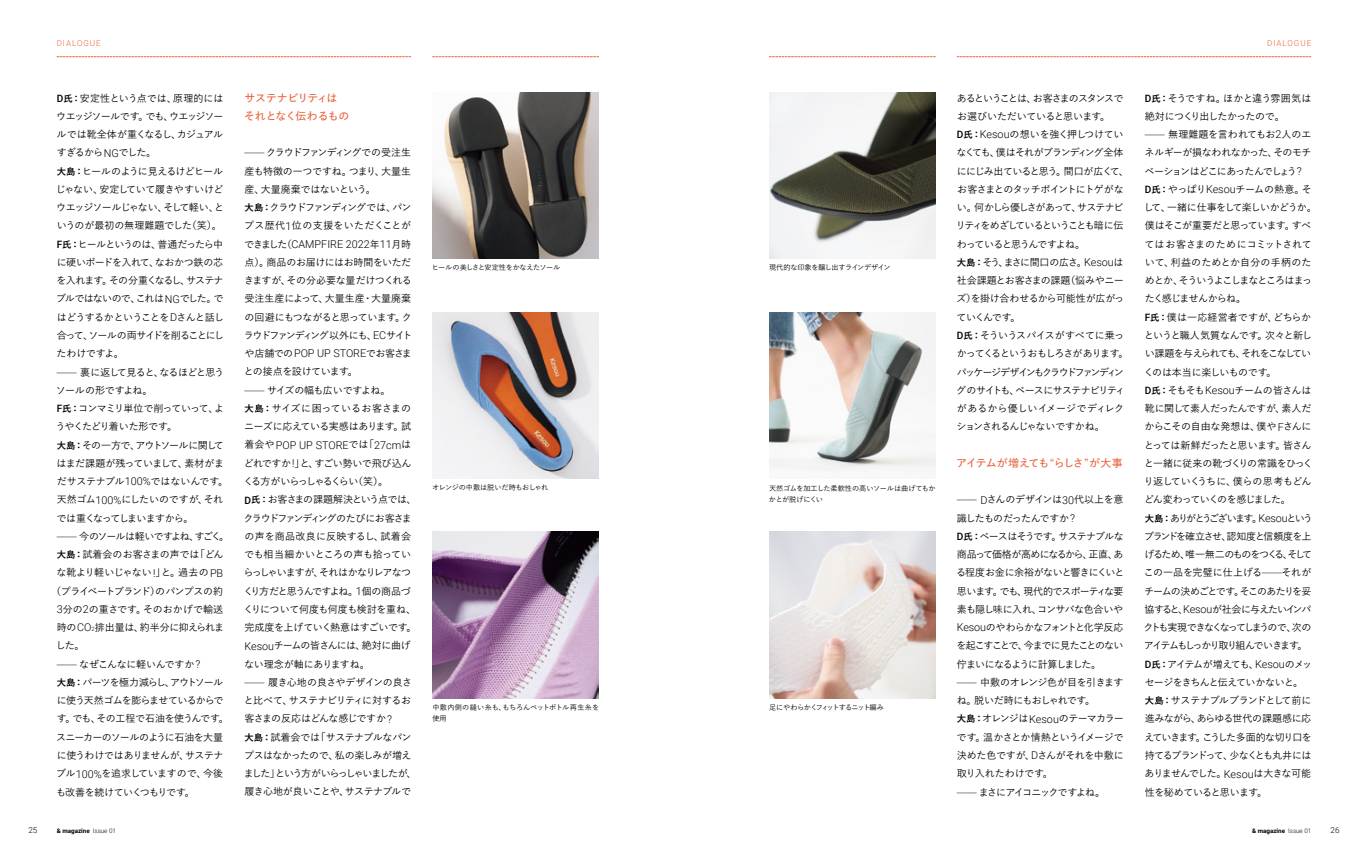
<style>
.page{position:relative;width:1368px;height:858px;background:#fff}
.page>*{position:absolute;margin:0;border:0;box-sizing:border-box;transform-origin:0 0}
.t1{font:600 11px/18.2px "Yu Go Pr 6 N";letter-spacing:-.04em;color:#eb613a}
.t2{font:600 11px "Yu Go Pr 6 N";letter-spacing:-.075em;color:#eb613a}
.t3{font:300 10.75px "Roboto";color:#000}
.t4{font:500 10px/18.2px "Yu Go Pr 6 N";letter-spacing:-.065em;color:#000}
.t5{font:500 10px/18.2px "Yu Go Pr 6 N";letter-spacing:-.085em;color:#000}
.t6{font:500 10px/18.2px "Yu Go Pr 6 N";letter-spacing:-.045em;color:#000}
.t7{font:500 10px "Yu Go Pr 6 N";letter-spacing:-.03em;color:#000}
.t8{font:500 10px "Yu Go Pr 6 N";letter-spacing:-.005em;color:#000}
.t9{font:500 10px "Yu Go Pr 6 N";letter-spacing:-.095em;color:#000}
.t10{font:500 10px "Yu Go Pr 6 N";letter-spacing:-.09em;color:#000}
.t11{font:500 10px "Yu Go Pr 6 N";letter-spacing:-.1em;color:#000}
.t12{font:500 10px "Yu Go Pr 6 N";letter-spacing:-.025em;color:#000}
.t13{font:500 10px "Yu Go Pr 6 N";letter-spacing:-.125em;color:#000}
.t14{font:500 10px "Yu Go Pr 6 N";letter-spacing:-.04em;color:#000}
.t15{font:500 10px "Yu Go Pr 6 N";letter-spacing:.005em;color:#000}
.t16{font:300 8.12px "Roboto";letter-spacing:.115em;color:#eb613a}
.t17{font:300 8.12px "Roboto";color:#000}
.t18{font:500 7.25px/10.6px "Yu Go Pr 6 N";letter-spacing:-.04em;color:#000}
.t19{font:500 7.25px/10.6px "Yu Go Pr 6 N";color:#000}
.t20{font:500 7.25px "Yu Go Pr 6 N";letter-spacing:-.06em;color:#000}
.t21{font:500 7.25px "Yu Go Pr 6 N";letter-spacing:-.115em;color:#000}
.t22{font:700 6.25px "Roboto";color:#000}
.s1{font-family:"Roboto";font-size:10.12px}
.s2{font-family:"Yu Go";font-weight:700;font-size:9.38px}
.s3{font-family:"Roboto";font-weight:300;font-size:10.75px}
.s4{font-family:"Roboto";font-weight:300;font-size:6px}
.s5{font-family:"Yu Go Pr 6 N";font-weight:500;font-size:10px}
.s6{font-weight:500}
.s7{font-weight:300}
</style>
<div class="page">
<img style="left:769px;top:92px;width:166px;height:167px">
<img style="left:432px;top:531px;width:167px;height:167px">
<img style="left:432px;top:312px;width:167px;height:166px">
<img style="left:432px;top:92px;width:167px;height:167px">
<img style="left:769px;top:531px;width:166px;height:167px">
<img style="left:769px;top:312px;width:166px;height:159px">
<svg style="left:57px;top:56px;width:354px;height:1px"></svg>
<svg style="left:957px;top:56px;width:354px;height:1px"></svg>
<svg style="left:433px;top:56px;width:166px;height:1px"></svg>
<svg style="left:769px;top:56px;width:166px;height:1px"></svg>
<p class="t16" style="left:57px;top:37px;width:46px">DIALOGUE</p>
<p class="t16" style="left:1267px;top:37px;width:46px">DIALOGUE</p>
<p class="t8" style="left:57px;top:89px;width:168px"><span class="s1">D</span><span class="s2">氏：</span>安定性という点では、原理的には</p>
<p class="t10" style="left:56px;top:107px;width:169px">ウエッジソールです。でも、ウエッジソー</p>
<p class="t6" style="left:57px;top:124px;width:168px">ルでは靴全体が重くなるし、カジュアル</p>
<p class="t9" style="left:57px;top:143px;width:101px">すぎるから<span class="s3">NG</span>でした。</p>
<p class="t4" style="left:57px;top:161px;width:168px"><span class="s2">大島：</span>ヒールのように見えるけどヒール</p>
<p class="t6" style="left:56px;top:179px;width:169px">じゃない、安定していて履きやすいけど</p>
<p class="t5" style="left:56px;top:197px;width:169px">ウエッジソールじゃない、そして軽い、と</p>
<p class="t8" style="left:57px;top:216px;width:167px">いうのが最初の無理難題でした（笑）。</p>
<p class="t9" style="left:57px;top:235px;width:168px"><span class="s1">F</span><span class="s2">氏：</span>ヒールというのは、普通だったら中</p>
<p class="t6" style="left:57px;top:252px;width:168px">に硬いボードを入れて、なおかつ鉄の芯</p>
<p class="t10" style="left:56px;top:271px;width:169px">を入れます。その分重くなるし、サステナ</p>
<p class="t4" style="left:56px;top:288px;width:169px">ブルではないので、これは<span class="s3">NG</span>でした。で</p>
<p class="t4" style="left:57px;top:307px;width:169px">はどうするかということを<span class="s3">D</span>さんと話し</p>
<p class="t13" style="left:57px;top:326px;width:169px">合って、ソールの両サイドを削ることにし</p>
<p class="t4" style="left:57px;top:343px;width:69px">たわけですよ。</p>
<p class="t4" style="left:57px;top:361px;width:169px">̶̶ 裏に返して見ると、なるほどと思う</p>
<p class="t7" style="left:56px;top:381px;width:98px">ソールの形ですよね。</p>
<p class="t5" style="left:57px;top:398px;width:169px"><span class="s1">F</span><span class="s2">氏：</span>コンマミリ単位で削っていって、よ</p>
<p class="t4" style="left:55px;top:416px;width:123px">うやくたどり着いた形です。</p>
<p class="t11" style="left:57px;top:435px;width:169px"><span class="s2">大島：</span>その一方で、アウトソールに関して</p>
<p class="t4" style="left:57px;top:453px;width:169px">はまだ課題が残っていまして、素材がま</p>
<p class="t12" style="left:57px;top:472px;width:173px">だサステナブル<span class="s3">100%</span>ではないんです。</p>
<p class="t12" style="left:57px;top:490px;width:168px">天然ゴム<span class="s3">100%</span>にしたいのですが、それ</p>
<p class="t9" style="left:56px;top:508px;width:139px">では重くなってしまいますから。</p>
<p class="t5" style="left:57px;top:526px;width:174px">̶̶ 今のソールは軽いですよね、すごく。</p>
<p class="t8" style="left:57px;top:545px;width:168px"><span class="s2">大島：</span>試着会のお客さまの声では「どん</p>
<p class="t7" style="left:56px;top:563px;width:168px">な靴より軽いじゃない<span class="s3">!</span>」と。過去の<span class="s3">PB</span></p>
<p class="t4" style="left:51px;top:580px;width:174px">（プライベートブランド）のパンプスの約</p>
<p class="t15" style="left:57px;top:600px;width:168px"><span class="s3">3</span>分の<span class="s3">2</span>の重さです。そのおかげで輸送</p>
<p class="t7" style="left:57px;top:618px;width:169px">時の<span class="s3">CO</span><span class="s4">2</span>排出量は、約半分に抑えられま</p>
<p class="t4" style="left:56px;top:635px;width:30px">した。</p>
<p class="t7" style="left:57px;top:654px;width:145px">̶̶ なぜこんなに軽いんですか<span class="s3">?</span></p>
<p class="t11" style="left:57px;top:673px;width:168px"><span class="s2">大島：</span>パーツを極力減らし、アウトソール</p>
<p class="t5" style="left:57px;top:690px;width:168px">に使う天然ゴムを膨らませているからで</p>
<p class="t14" style="left:57px;top:709px;width:174px">す。でも、その工程で石油を使うんです。</p>
<p class="t4" style="left:56px;top:726px;width:169px">スニーカーのソールのように石油を大量</p>
<p class="t4" style="left:57px;top:745px;width:168px">に使うわけではありませんが、サステナ</p>
<p class="t7" style="left:56px;top:764px;width:168px">ブル<span class="s3">100%</span>を追求していますので、今後</p>
<p class="t4" style="left:56px;top:781px;width:140px">も改善を続けていくつもりです。</p>
<p class="t1" style="left:244px;top:87px;width:107px">サステナビリティはそれとなく伝わるもの</p>
<p class="t6" style="left:244px;top:142px;width:169px">̶̶ クラウドファンディングでの受注生産も特徴の一つですね。つまり、大量生産、大量廃棄ではないという。<br><span class="s2">大島：</span>クラウドファンディングでは、パンプス歴代<span class="s3">1</span>位の支援をいただくことが</p>
<p class="t3" style="left:244px;top:236px;width:168px"><span class="s5">できました（</span>CAMPFIRE 2022<span class="s5">年</span>11<span class="s5">月時</span></p>
<p class="t6" style="left:244px;top:252px;width:170px">点）。商品のお届けにはお時間をいただきますが、その分必要な量だけつくれる受注生産によって、大量生産・大量廃棄の回避にもつながると思っています。クラウドファンディング以外にも、<span class="s3">EC</span>サイトや店舗での<span class="s3">POP UP STORE</span>でお客さまとの接点を設けています。<br>̶̶ サイズの幅も広いですよね。<br><span class="s2">大島：</span>サイズに困っているお客さまのニーズに応えている実感はあります。試</p>
<p class="t3" style="left:244px;top:437px;width:168px"><span class="s5">着会や</span>POP UP STORE<span class="s5">では「</span>27cm<span class="s5">は</span></p>
<p class="t4" style="left:243px;top:452px;width:175px">どれですか<span class="s3">!</span>」と、すごい勢いで飛び込んくる方がいらっしゃるくらい（笑）。<br><span class="s1">D</span><span class="s2">氏：</span>お客さまの課題解決という点では、クラウドファンディングのたびにお客さまの声を商品改良に反映するし、試着会でも相当細かいところの声も拾っていらっしゃいますが、それはかなりレアなつくり方だと思うんですよね。<span class="s3">1</span>個の商品づくりについて何度も何度も検討を重ね、完成度を上げていく熱意はすごいです。<br><span class="s3">Kesou</span>チームの皆さんには、絶対に曲げない理念が軸にありますね。<br>̶̶ 履き心地の良さやデザインの良さと比べて、サステナビリティに対するお客さまの反応はどんな感じですか <span class="s3">?<br></span><span class="s2">大島：</span>試着会では「サステナブルなパンプスはなかったので、私の楽しみが増えました」という方がいらっしゃいましたが、履き心地が良いことや、サステナブルで</p>
<p class="t20" style="left:432px;top:261px;width:130px">ヒールの美しさと安定性をかなえたソール</p>
<p class="t18" style="left:432px;top:481px;width:118px">オレンジの中敷は脱いだ時もおしゃれ</p>
<p class="t19" style="left:432px;top:701px;width:168px">中敷内側の縫い糸も、もちろんペットボトル再生糸を使用</p>
<p class="t18" style="left:769px;top:261px;width:123px">現代的な印象を醸し出すラインデザイン</p>
<p class="t18" style="left:769px;top:482px;width:168px">天然ゴムを加工した柔軟性の高いソールは曲げてもかかとが脱げにくい</p>
<p class="t21" style="left:769px;top:700px;width:117px">足にやわらかくフィットするニット編み</p>
<p class="t5" style="left:956px;top:88px;width:175px">あるということは、お客さまのスタンスでお選びいただいていると思います。<br><span class="s1">D</span><span class="s2">氏：</span><span class="s3">Kesou</span>の想いを強く押しつけていなくても、僕はそれがブランディング全体ににじみ出ていると思う。間口が広くて、お客さまとのタッチポイントにトゲがない。何かしら優しさがあって、サステナビリティをめざしているということも暗に伝わっていると思うんですよね。<br><span class="s2">大島：</span>そう、まさに間口の広さ。<span class="s3">Kesou</span>は社会課題とお客さまの課題（悩みやニーズ）を掛け合わせるから可能性が広がっていくんです。<br><span class="s1">D</span><span class="s2">氏：</span>そういうスパイスがすべてに乗っかってくるというおもしろさがあります。パッケージデザインもクラウドファンディングのサイトも、ベースにサステナビリティがあるから優しいイメージでディレクションされるんじゃないですかね。</p>
<p class="t2" style="left:956px;top:452px;width:168px">アイテムが増えても<span class="s6">“</span>らしさ<span class="s6">”</span>が大事</p>
<p class="t4" style="left:956px;top:489px;width:170px">̶̶ <span class="s3">D</span>さんのデザインは<span class="s3">30</span>代以上を意識したものだったんですか<span class="s3">?<br></span><span class="s1">D</span><span class="s2">氏：</span>ベースはそうです。サステナブルな商品って価格が高めになるから、正直、ある程度お金に余裕がないと響きにくいと思います。でも、現代的でスポーティな要素も隠し味に入れ、コンサバな色合いや<br><span class="s3">Kesou</span>のやわらかなフォントと化学反応を起こすことで、今までに見たことのない佇まいになるように計算しました。<br>̶̶ 中敷のオレンジ色が目を引きますね。脱いだ時にもおしゃれです。<br><span class="s2">大島：</span>オレンジは <span class="s3">Kesou</span>のテーマカラーです。温かさとか情熱というイメージで決めた色ですが、<span class="s3">D</span>さんがそれを中敷に取り入れたわけです。<br>̶̶ まさにアイコニックですよね。</p>
<p class="t4" style="left:1143px;top:88px;width:175px"><span class="s1">D</span><span class="s2">氏：</span>そうですね。ほかと違う雰囲気は絶対につくり出したかったので。<br>̶̶ 無理難題を言われてもお<span class="s3">2</span>人のエネルギーが損なわれなかった、そのモチベーションはどこにあったんでしょう<span class="s3">?<br></span><span class="s1">D</span><span class="s2">氏：</span>やっぱり<span class="s3">Kesou</span>チームの熱意。そして、一緒に仕事をして楽しいかどうか。僕はそこが重要だと思っています。すべてはお客さまのためにコミットされていて、利益のためとか自分の手柄のためとか、そういうよこしまなところはまったく感じませんからね。<br><span class="s1">F</span><span class="s2">氏：</span>僕は一応経営者ですが、どちらかというと職人気質なんです。次々と新しい課題を与えられても、それをこなしていくのは本当に楽しいものです。<br><span class="s1">D</span><span class="s2">氏：</span>そもそも<span class="s3">Kesou</span>チームの皆さんは靴に関して素人だったんですが、素人だからこその自由な発想は、僕や<span class="s3">F</span>さんにとっては新鮮だったと思います。皆さんと一緒に従来の靴づくりの常識をひっくり返していくうちに、僕らの思考もどんどん変わっていくのを感じました。<br><span class="s2">大島：</span>ありがとうございます。<span class="s3">Kesou</span>というブランドを確立させ、認知度と信頼度を上げるため、唯一無二のものをつくる、そしてこの一品を完璧に仕上げる̶̶それがチームの決めごとです。そこのあたりを妥協すると、<span class="s3">Kesou</span>が社会に与えたいインパクトも実現できなくなってしまうので、次のアイテムもしっかり取り組んでいきます。<br><span class="s1">D</span><span class="s2">氏：</span>アイテムが増えても、<span class="s3">Kesou</span>のメッセージをきちんと伝えていかないと。<br><span class="s2">大島：</span>サステナブルブランドとして前に進みながら、あらゆる世代の課題感に応えていきます。こうした多面的な切り口を持てるブランドって、少なくとも丸井にはありませんでした。<span class="s3">Kesou</span>は大きな可能性を秘めていると思います。</p>
<p class="t17" style="left:28px;top:824px;width:11px">25</p>
<p class="t22" style="left:57px;top:826px;width:61px">&amp; magazine <span class="s7">Issue 01</span></p>
<p class="t22" style="left:1252px;top:826px;width:61px">&amp; magazine <span class="s7">Issue 01</span></p>
<p class="t17" style="left:1330px;top:824px;width:11px">26</p>
</div>
